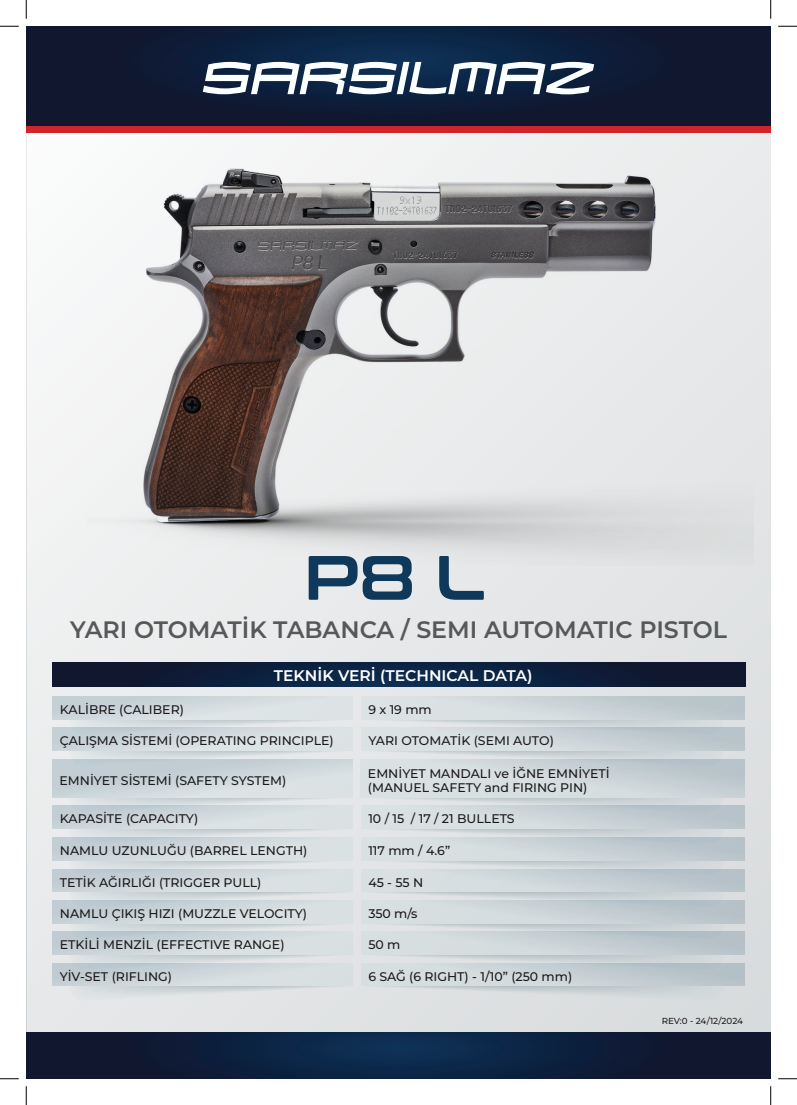
<style>
.page{position:relative;width:797px;height:1105px;background:#fff}
.page>*{position:absolute;margin:0;border:0;box-sizing:border-box;transform-origin:0 0}
.t1{font:62.5px "Conthrax Sb";color:#0e395b}
.t2{font:600 23.75px "Montserrat";color:#57585a}
.t3{font:600 15.38px "Montserrat";color:#fff}
.t4{font:500 12.5px/13.8px "Montserrat";color:#231f20}
.t5{font:500 8.75px "Montserrat";color:#231f20}
</style>
<div class="page">
<div style="left:26px;top:26px;width:744px;height:1053px;background:linear-gradient(to right,#f1f2f2,#e0e2e3)"></div>
<svg style="left:26px;top:26px;width:1px;height:1053px"></svg>
<svg style="left:27px;top:26px;width:743px;height:100px;background:#0e1b35"></svg>
<div style="left:26px;top:126px;width:744px;height:7px;background:#d1232a"></div>
<svg style="left:203px;top:62px;width:391px;height:33px"></svg>
<svg style="left:27px;top:1032px;width:743px;height:47px;background:#0d1f3b"></svg>
<img style="left:88px;top:254px;width:665px;height:312px">
<div style="left:53px;top:806px;width:299px;height:22px;background:#c2ced4"></div>
<div style="left:53px;top:901px;width:299px;height:22px;background:#c1ccd3"></div>
<div style="left:53px;top:869px;width:299px;height:23px;background:#c2cdd3"></div>
<div style="left:53px;top:963px;width:299px;height:23px;background:#c0cbd1"></div>
<div style="left:361px;top:806px;width:384px;height:22px;background:linear-gradient(to bottom,#b6c2ca,#b9c5ca)"></div>
<div style="left:361px;top:901px;width:384px;height:22px;background:linear-gradient(to bottom,#b5c0c7,#b7c3c8)"></div>
<svg style="left:361px;top:869px;width:384px;height:23px"></svg>
<svg style="left:361px;top:963px;width:384px;height:23px"></svg>
<div style="left:53px;top:837px;width:299px;height:23px;background:#c2cdd4"></div>
<div style="left:53px;top:932px;width:299px;height:22px;background:#c0ccd2"></div>
<div style="left:53px;top:697px;width:299px;height:22px;background:linear-gradient(to bottom,#c3ced5,#c9d4d9)"></div>
<svg style="left:62px;top:699px;width:289px;height:61px;background:#d6dde0"></svg>
<div style="left:53px;top:728px;width:299px;height:22px;background:linear-gradient(to right,#c4d0d6,#e1e7e8)"></div>
<svg style="left:361px;top:837px;width:384px;height:23px"></svg>
<div style="left:361px;top:932px;width:384px;height:22px;background:linear-gradient(to bottom,#b4c0c6,#b7c3c8)"></div>
<div style="left:361px;top:697px;width:384px;height:22px;background:linear-gradient(to bottom,#b7c3ca,#bbc7cc)"></div>
<svg style="left:363px;top:699px;width:371px;height:61px;background:#d0d7da"></svg>
<div style="left:361px;top:728px;width:384px;height:22px;background:linear-gradient(to right,#e2e7e8,#b8c4ca)"></div>
<svg style="left:62px;top:797px;width:289px;height:203px"></svg>
<div style="left:52px;top:760px;width:300px;height:37px;background:linear-gradient(to right,#c1cdd3,#d9e0e2)"></div>
<svg style="left:363px;top:797px;width:371px;height:203px;background:#ccd4d7"></svg>
<div style="left:361px;top:760px;width:383px;height:37px;background:linear-gradient(to right,#e0e6e7,#bec9ce)"></div>
<svg style="left:52px;top:662px;width:693px;height:25px;background:#0d1e3a"></svg>
<img style="left:143px;top:168px;width:512px;height:354px">
<svg style="left:0;top:25px;width:19px;height:2px"></svg>
<svg style="left:778px;top:25px;width:19px;height:2px"></svg>
<svg style="left:0;top:1078px;width:19px;height:1px"></svg>
<svg style="left:778px;top:1078px;width:19px;height:1px"></svg>
<svg style="left:25px;top:0;width:2px;height:19px"></svg>
<svg style="left:25px;top:1086px;width:2px;height:19px"></svg>
<svg style="left:770px;top:0;width:1px;height:19px"></svg>
<svg style="left:770px;top:1086px;width:1px;height:19px"></svg>
<p class="t1" style="left:304px;top:530px;width:182px">P8 L</p>
<p class="t2" style="left:70px;top:614px;width:658px">YARI OTOMATİK TABANCA / SEMI AUTOMATIC PISTOL</p>
<p class="t3" style="left:274px;top:665px;width:260px">TEKNİK VERİ (TECHNICAL DATA)</p>
<p class="t4" style="left:60px;top:702px;width:126px">KALİBRE (CALIBER)</p>
<p class="t4" style="left:60px;top:734px;width:275px">ÇALIŞMA SİSTEMİ (OPERATING PRINCIPLE)</p>
<p class="t4" style="left:368px;top:702px;width:65px">9 x 19 mm</p>
<p class="t4" style="left:368px;top:734px;width:187px">YARI OTOMATİK (SEMI AUTO)</p>
<p class="t4" style="left:60px;top:773px;width:228px">EMNİYET SİSTEMİ (SAFETY SYSTEM)</p>
<p class="t4" style="left:368px;top:766px;width:243px">EMNİYET MANDALI ve İĞNE EMNİYETİ (MANUEL SAFETY and FIRING PIN)</p>
<p class="t4" style="left:60px;top:812px;width:140px">KAPASİTE (CAPACITY)</p>
<p class="t4" style="left:368px;top:812px;width:148px">10 / 15 / 17 / 21 BULLETS</p>
<p class="t4" style="left:60px;top:843px;width:249px">NAMLU UZUNLUĞU (BARREL LENGTH)</p>
<p class="t4" style="left:368px;top:843px;width:83px">117 mm / 4.6”</p>
<p class="t4" style="left:60px;top:875px;width:203px">TETİK AĞIRLIĞI (TRIGGER PULL)</p>
<p class="t4" style="left:368px;top:875px;width:56px">45 - 55 N</p>
<p class="t4" style="left:60px;top:906px;width:249px">NAMLU ÇIKIŞ HIZI (MUZZLE VELOCITY)</p>
<p class="t4" style="left:368px;top:906px;width:50px">350 m/s</p>
<p class="t4" style="left:60px;top:938px;width:226px">ETKİLİ MENZİL (EFFECTIVE RANGE)</p>
<p class="t4" style="left:368px;top:938px;width:34px">50 m</p>
<p class="t4" style="left:60px;top:969px;width:114px">YİV-SET (RIFLING)</p>
<p class="t4" style="left:368px;top:969px;width:205px">6 SAĞ (6 RIGHT) - 1/10” (250 mm)</p>
<p class="t5" style="left:661px;top:1015px;width:83px">REV:0 - 24/12/2024</p>
</div>
